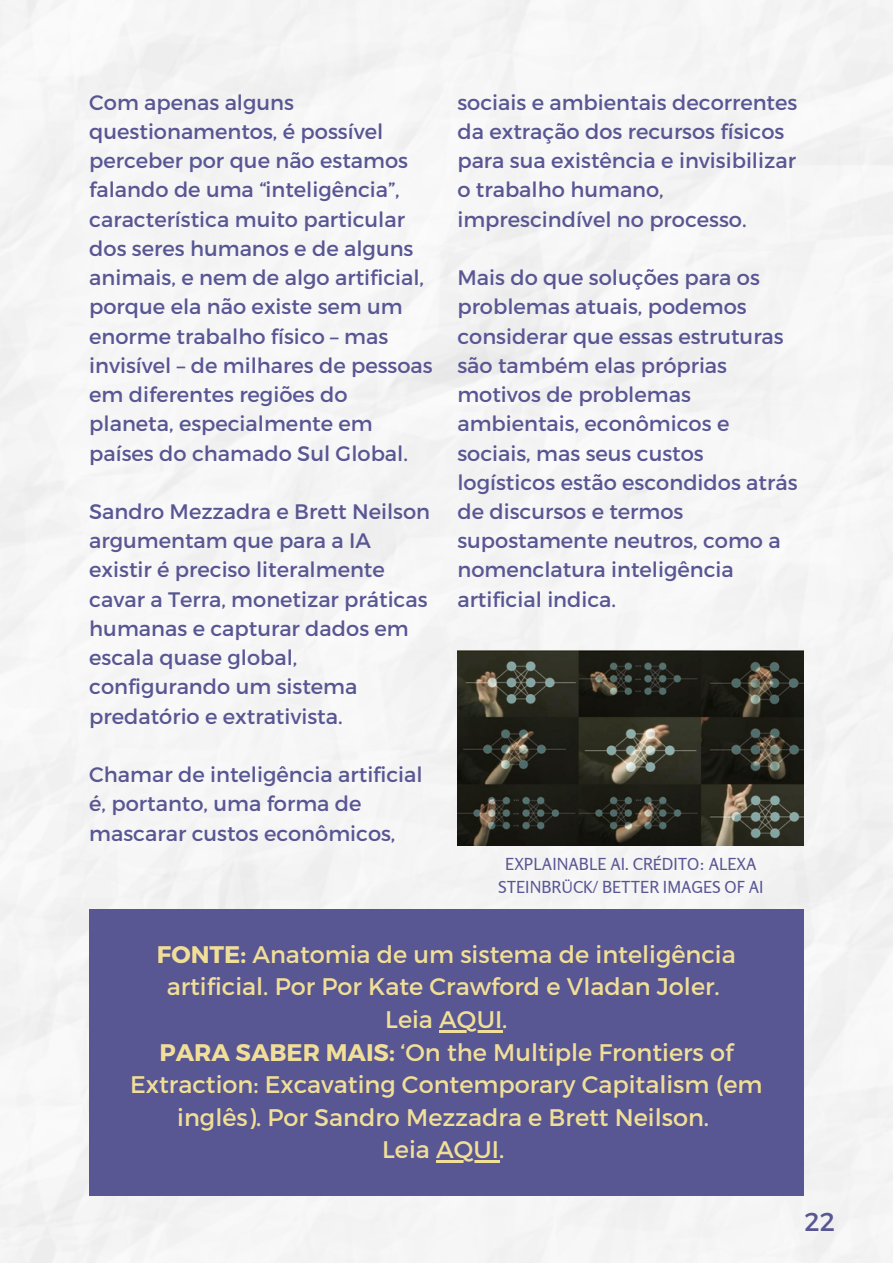
<style>
.page{position:relative;width:893px;height:1264px;background:#fff}
.page>*{position:absolute;margin:0;border:0;box-sizing:border-box;transform-origin:0 0}
.t1{font:25.95px "Montserrat";color:#585693}
.t2{font:24px/32.5px "Montserrat";color:#f1df97;text-align:center}
.t3{font:21px/29.2px "Montserrat";color:#585693}
.t4{font:16.5px/22.5px "Rosario";color:#585693;text-align:center}
.s1{font-weight:700}
</style>
<div class="page">
<div style="left:0;top:0;width:892px;height:1262px;background:#f5f5f5"></div>
<div style="left:89px;top:909px;width:714px;height:286px;background:#585693"></div>
<img style="left:457px;top:650px;width:346px;height:195px">
<hr style="left:439px;top:1030px;width:63px;height:2px;background:#f1df97">
<hr style="left:436px;top:1160px;width:63px;height:2px;background:#f1df97">
<p class="t3" style="left:89px;top:86px;width:345px">Com apenas alguns questionamentos, é possível perceber por que não estamos falando de uma “inteligência”, característica muito particular dos seres humanos e de alguns animais, e nem de algo artificial, porque ela não existe sem um enorme trabalho físico – mas invisível – de milhares de pessoas em diferentes regiões do planeta, especialmente em países do chamado Sul Global.</p>
<p class="t3" style="left:89px;top:496px;width:342px">Sandro Mezzadra e Brett Neilson argumentam que para a IA existir é preciso literalmente cavar a Terra, monetizar práticas humanas e capturar dados em escala quase global, configurando um sistema predatório e extrativista.</p>
<p class="t3" style="left:89px;top:759px;width:335px">Chamar de inteligência artificial é, portanto, uma forma de mascarar custos econômicos,</p>
<p class="t3" style="left:457px;top:86px;width:341px">sociais e ambientais decorrentes da extração dos recursos físicos para sua existência e invisibilizar o trabalho humano, imprescindível no processo.</p>
<p class="t3" style="left:457px;top:262px;width:341px">Mais do que soluções para os problemas atuais, podemos considerar que essas estruturas são também elas próprias motivos de problemas ambientais, econômicos e sociais, mas seus custos logísticos estão escondidos atrás de discursos e termos supostamente neutros, como a nomenclatura inteligência artificial indica.</p>
<p class="t4" style="left:498px;top:853px;width:267px">EXPLAINABLE AI. CRÉDITO: ALEXA<br>STEINBRÜCK/ BETTER IMAGES OF AI</p>
<p class="t2" style="left:157px;top:936px;width:580px"><span class="s1">FONTE:</span> Anatomia de um sistema de inteligência artificial. Por Por Kate Crawford e Vladan Joler.</p>
<p class="t2" style="left:385px;top:1001px;width:124px">Leia AQUI.</p>
<p class="t2" style="left:130px;top:1034px;width:634px"><span class="s1">PARA SABER MAIS:</span> ‘On the Multiple Frontiers of<br>Extraction: Excavating Contemporary Capitalism (em inglês). Por Sandro Mezzadra e Brett Neilson.</p>
<p class="t2" style="left:382px;top:1132px;width:124px">Leia AQUI.</p>
<p class="t1" style="left:804px;top:1205px;width:32px">22</p>
</div>
